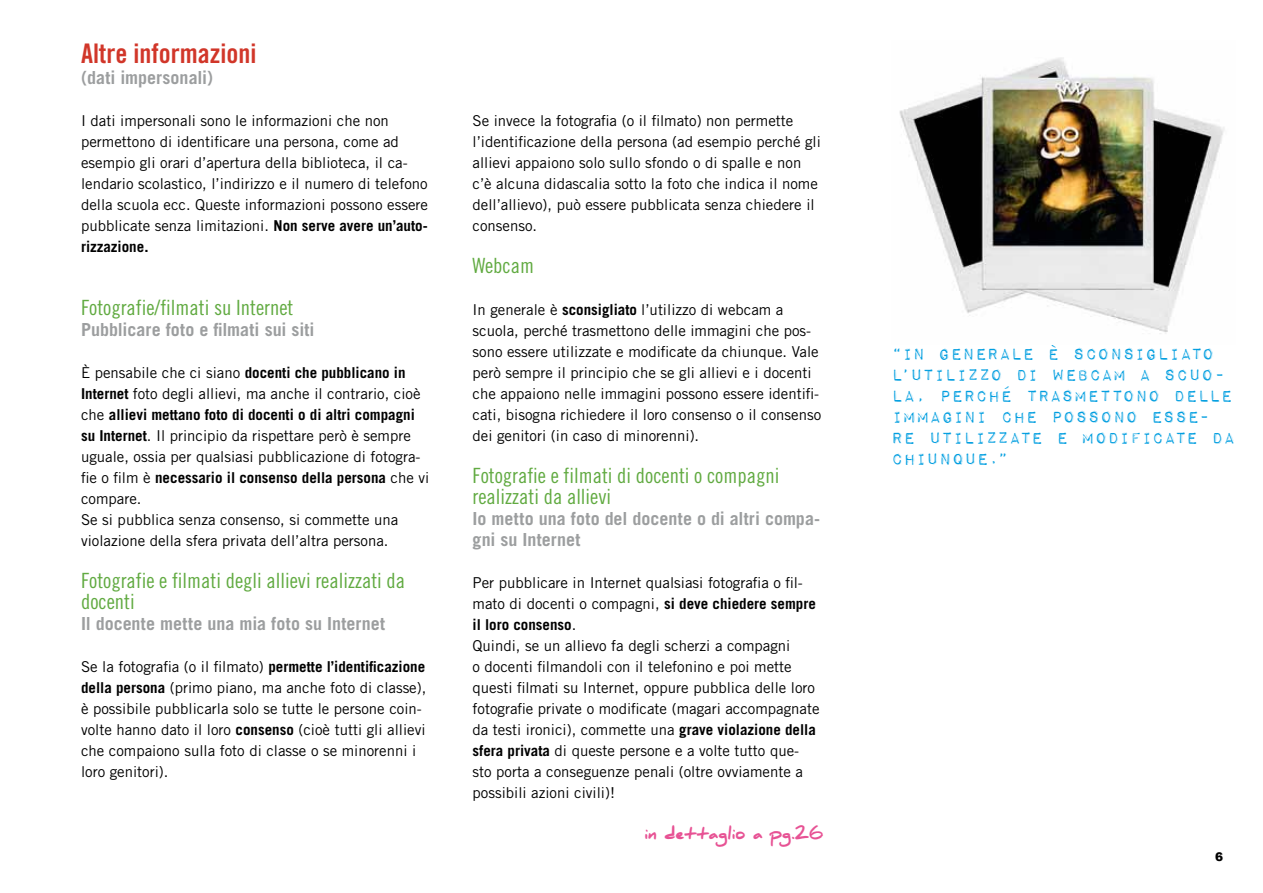
<style>
.page{position:relative;width:1263px;height:893px;background:#fff}
.page>*{position:absolute;margin:0;border:0;box-sizing:border-box;transform-origin:0 0}
.t1{font:27px "Trade Gothic Bold Cond Twenty";color:#d13629}
.t2{font:21px/21px "Trade Gothic Cond Eighteen";color:#61aa41}
.t3{font:21px/21px "Impact Label Reversed";letter-spacing:-.035em;color:#009ee0}
.t4{font:700 18px/21px "Trade Gothic";color:#9c9e9f}
.t5{font:15px/21px "Trade Gothic";color:#000}
.t6{font:900 15px "Daniel";color:#e75294}
.t7{font:900 12px "Arial";color:#000}
.s1{font-weight:700}
</style>
<div class="page">
<img style="left:899px;top:57px;width:326px;height:277px">
<h1 class="t1" style="left:81px;top:37px;width:177px">Altre informazioni</h1>
<p class="t4" style="left:81px;top:67px;width:134px">(dati impersonali)</p>
<p class="t5" style="left:81px;top:110px;width:349px">I dati impersonali sono le informazioni che non permettono di identificare una persona, come ad esempio gli orari d’apertura della biblioteca, il ca&shy;lendario scolastico, l’indirizzo e il numero di telefono della scuola ecc. Queste informazioni possono essere pubblicate senza limitazioni. <span class="s1">Non serve avere un’auto&shy;rizzazione.</span></p>
<h2 class="t2" style="left:81px;top:297px;width:214px">Fotografie/filmati su Internet</h2>
<p class="t4" style="left:81px;top:319px;width:235px">Pubblicare foto e filmati sui siti</p>
<p class="t5" style="left:81px;top:362px;width:350px">È pensabile che ci siano <span class="s1">docenti che pubblicano in Internet</span> foto degli allievi, ma anche il contrario, cioè che <span class="s1">allievi mettano foto di docenti o di altri compagni su Internet</span>. Il principio da rispettare però è sempre uguale, ossia per qualsiasi pubblicazione di fotogra&shy;fie o film è <span class="s1">necessario il consenso della persona</span> che vi compare.<br>Se si pubblica senza consenso, si commette una violazione della sfera privata dell’altra persona.</p>
<h2 class="t2" style="left:81px;top:570px;width:326px">Fotografie e filmati degli allievi realizzati da docenti</h2>
<p class="t4" style="left:81px;top:613px;width:306px">Il docente mette una mia foto su Internet</p>
<p class="t5" style="left:81px;top:656px;width:347px">Se la fotografia (o il filmato) <span class="s1">permette l’identificazione della persona</span> (primo piano, ma anche foto di classe), è possibile pubblicarla solo se tutte le persone coin&shy;volte hanno dato il loro <span class="s1">consenso</span> (cioè tutti gli allievi che compaiono sulla foto di classe o se minorenni i loro genitori).</p>
<p class="t5" style="left:472px;top:110px;width:350px">Se invece la fotografia (o il filmato) non permette l’identificazione della persona (ad esempio perché gli allievi appaiono solo sullo sfondo o di spalle e non c’è alcuna didascalia sotto la foto che indica il nome dell’allievo), può essere pubblicata senza chiedere il consenso.</p>
<h2 class="t2" style="left:472px;top:255px;width:63px">Webcam</h2>
<p class="t5" style="left:472px;top:299px;width:350px">In generale è <span class="s1">sconsigliato</span> l’utilizzo di webcam a scuola, perché trasmettono delle immagini che pos&shy;sono essere utilizzate e modificate da chiunque. Vale però sempre il principio che se gli allievi e i docenti che appaiono nelle immagini possono essere identifi&shy;cati, bisogna richiedere il loro consenso o il consenso dei genitori (in caso di minorenni).</p>
<h2 class="t2" style="left:472px;top:465px;width:308px">Fotografie e filmati di docenti o compagni realizzati da allievi</h2>
<p class="t4" style="left:472px;top:508px;width:349px">Io metto una foto del docente o di altri compa&shy;gni su Internet</p>
<p class="t5" style="left:472px;top:572px;width:349px">Per pubblicare in Internet qualsiasi fotografia o fil&shy;mato di docenti o compagni, <span class="s1">si deve chiedere sempre il loro consenso</span>.<br>Quindi, se un allievo fa degli scherzi a compagni<br>o docenti filmandoli con il telefonino e poi mette questi filmati su Internet, oppure pubblica delle loro fotografie private o modificate (magari accompagnate da testi ironici), commette una <span class="s1">grave violazione della sfera privata</span> di queste persone e a volte tutto que&shy;sto porta a conseguenze penali (oltre ovviamente a possibili azioni civili)!</p>
<p class="t6" style="left:644px;top:825px;width:181px">in dettaglio a pg.26</p>
<h2 class="t3" style="left:891px;top:343px;width:346px">“In generale è sconsigliato l’utilizzo di webcam a scuo&shy;la, perché trasmettono delle immagini che possono esse&shy;re utilizzate e modificate da chiunque.”</h2>
<p class="t7" style="left:1215px;top:848px;width:10px">6</p>
</div>
